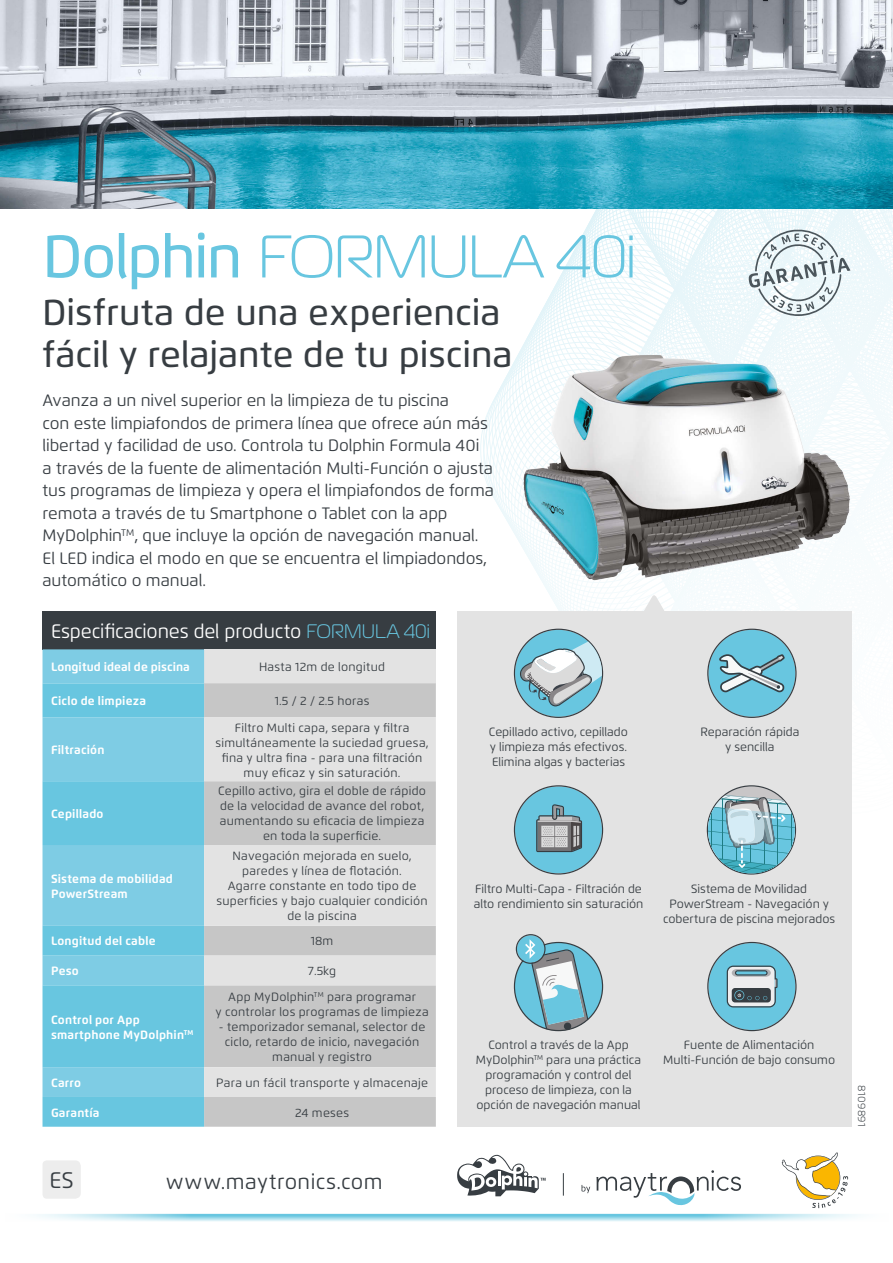
<style>
.page{position:relative;width:893px;height:1263px;background:#fff}
.page>*{position:absolute;margin:0;border:0;box-sizing:border-box;transform-origin:0 0}
.t1{font:300 60px "Magistral";letter-spacing:-.025em;color:#68c6e0}
.t2{font:500 36px/42px "Flexo";color:#373d42}
.t3{font:22.5px "Flexo";color:#373d42}
.t4{font:21px "Flexo";letter-spacing:.02em;color:#373d42}
.t5{font:19.5px "Flexo";letter-spacing:-.005em;color:#fff}
.t6{font:16.5px/22.5px "Flexo";letter-spacing:-.005em;color:#373d42}
.t7{font:12px/15px "Flexo";letter-spacing:.02em;color:#373d42;text-align:center}
.t8{font:12px/15px "Flexo";color:#373d42;text-align:center}
.t9{font:700 12px/15px "Flexo";letter-spacing:.015em;color:#fff}
.t10{font:300 10.5px "Flexo";letter-spacing:.035em;color:#373d42}
.s1{font-family:"Flexo";font-weight:500}
.s2{font-family:"Magistral";font-weight:300;color:#68c6e0}
</style>
<div class="page">
<div style="left:43px;top:611px;width:393px;height:38px;background:#373d42"></div>
<div style="left:204px;top:649px;width:232px;height:34px;background:#e3e3e3"></div>
<div style="left:43px;top:649px;width:161px;height:34px;background:#7ecce4"></div>
<div style="left:204px;top:683px;width:232px;height:444px;background:#c6c6c6"></div>
<svg style="left:43px;top:683px;width:161px;height:444px;fill:#68c6e0"></svg>
<svg style="left:204px;top:717px;width:232px;height:380px;fill:#e3e3e3"></svg>
<img style="left:0;top:0;width:893px;height:208px">
<div style="left:457px;top:611px;width:394px;height:516px;background:#e3e3e3"></div>
<svg style="left:190px;top:1214px;width:512px;height:8px"></svg>
<svg style="left:596px;top:1170px;width:145px;height:36px"></svg>
<svg style="left:563px;top:1173px;width:1px;height:22px"></svg>
<svg style="left:457px;top:1155px;width:89px;height:41px"></svg>
<svg style="left:581px;top:1185px;width:9px;height:8px"></svg>
<svg style="left:782px;top:1152px;width:66px;height:56px"></svg>
<svg style="left:43px;top:1160px;width:38px;height:39px"></svg>
<svg style="left:480px;top:75px;width:413px;height:799px"></svg>
<svg style="left:514px;top:934px;width:89px;height:97px"></svg>
<svg style="left:707px;top:942px;width:89px;height:89px"></svg>
<h1 class="t1" style="left:43px;top:220px;width:595px"><span class="s1">Dolphin</span> FORMULA 40i</h1>
<h2 class="t2" style="left:43px;top:291px;width:472px">Disfruta de una experiencia fácil y relajante de tu piscina</h2>
<p class="t6" style="left:43px;top:389px;width:453px">Avanza a un nivel superior en la limpieza de tu piscina<br>con este limpiafondos de primera línea que ofrece aún más libertad y facilidad de uso. Controla tu Dolphin Formula 40i<br>a través de la fuente de alimentación Multi-Función o ajusta tus programas de limpieza y opera el limpiafondos de forma remota a través de tu Smartphone o Tablet con la app MyDolphin<sup>TM</sup>, que incluye la opción de navegación manual.<br>El LED indica el modo en que se encuentra el limpiadondos, automático o manual.</p>
<h3 class="t5" style="left:51px;top:619px;width:380px">Especificaciones del producto <span class="s2">FORMULA 40i</span></h3>
<p class="t7" style="left:259px;top:659px;width:128px">Hasta 12m de longitud</p>
<p class="t9" style="left:51px;top:659px;width:140px">Longitud ideal de piscina</p>
<p class="t9" style="left:51px;top:693px;width:97px">Ciclo de limpieza</p>
<p class="t9" style="left:51px;top:742px;width:55px">Filtración</p>
<p class="t9" style="left:51px;top:806px;width:54px">Cepillado</p>
<p class="t9" style="left:51px;top:871px;width:123px">Sistema de mobilidad<br>PowerStream</p>
<p class="t9" style="left:51px;top:934px;width:106px">Longitud del cable</p>
<p class="t9" style="left:51px;top:963px;width:29px">Peso</p>
<p class="t9" style="left:51px;top:1012px;width:144px">Control por App smartphone MyDolphin<sup>TM</sup></p>
<p class="t9" style="left:51px;top:1075px;width:31px">Carro</p>
<p class="t9" style="left:51px;top:1105px;width:50px">Garantía</p>
<p class="t7" style="left:275px;top:693px;width:96px">1.5 /2/ 2.5 horas</p>
<p class="t7" style="left:216px;top:720px;width:215px">Filtro Multi capa, separa y filtra simultáneamente la suciedad gruesa, fina y ultra fina - para una filtración muy eficaz y sin saturación.</p>
<p class="t7" style="left:218px;top:784px;width:209px">Cepillo activo, gira el doble de rápido de la velocidad de avance del robot, aumentando su eficacia de limpieza en toda la superficie.</p>
<p class="t7" style="left:216px;top:848px;width:213px">Navegación mejorada en suelo, paredes y línea de flotación.<br>Agarre constante en todo tipo de superficies y bajo cualquier condición de la piscina</p>
<p class="t7" style="left:311px;top:934px;width:24px">18m</p>
<p class="t7" style="left:308px;top:963px;width:30px">7.5kg</p>
<p class="t7" style="left:215px;top:989px;width:215px">App MyDolphin<sup>TM</sup> para programar<br>y controlar los programas de limpieza</p>
<p class="t7" style="left:219px;top:1019px;width:208px">- temporizador semanal, selector de ciclo, retardo de inicio, navegación manual y registro</p>
<p class="t7" style="left:216px;top:1075px;width:213px">Para un fácil transporte y almacenaje</p>
<p class="t7" style="left:295px;top:1105px;width:56px">24 meses</p>
<h3 class="t3" style="left:50px;top:1167px;width:26px">ES</h3>
<h3 class="t4" style="left:166px;top:1168px;width:218px">www.maytronics.com</h3>
<p class="t7" style="left:489px;top:724px;width:141px;text-align:justify">Cepillado activo, cepillado y limpieza más efectivos.<br>Elimina algas y bacterias</p>
<p class="t8" style="left:700px;top:724px;width:101px">Reparación rápida y sencilla</p>
<p class="t8" style="left:474px;top:881px;width:171px;text-align:left">Filtro Multi-Capa - Filtración de alto rendimiento sin saturación</p>
<p class="t8" style="left:663px;top:881px;width:174px">Sistema de Movilidad<br>PowerStream - Navegación y cobertura de piscina mejorados</p>
<p class="t8" style="left:476px;top:1037px;width:167px">Control a través de la App<br>MyDolphin<sup>TM</sup> para una práctica programación y control del proceso de limpieza, con la opción de navegación manual</p>
<p class="t8" style="left:663px;top:1037px;width:173px">Fuente de Alimentación<br>Multi-Función de bajo consumo</p>
<p class="t10" style="left:868px;top:1085px;width:43px;rotate:90deg">8109891</p>
</div>
